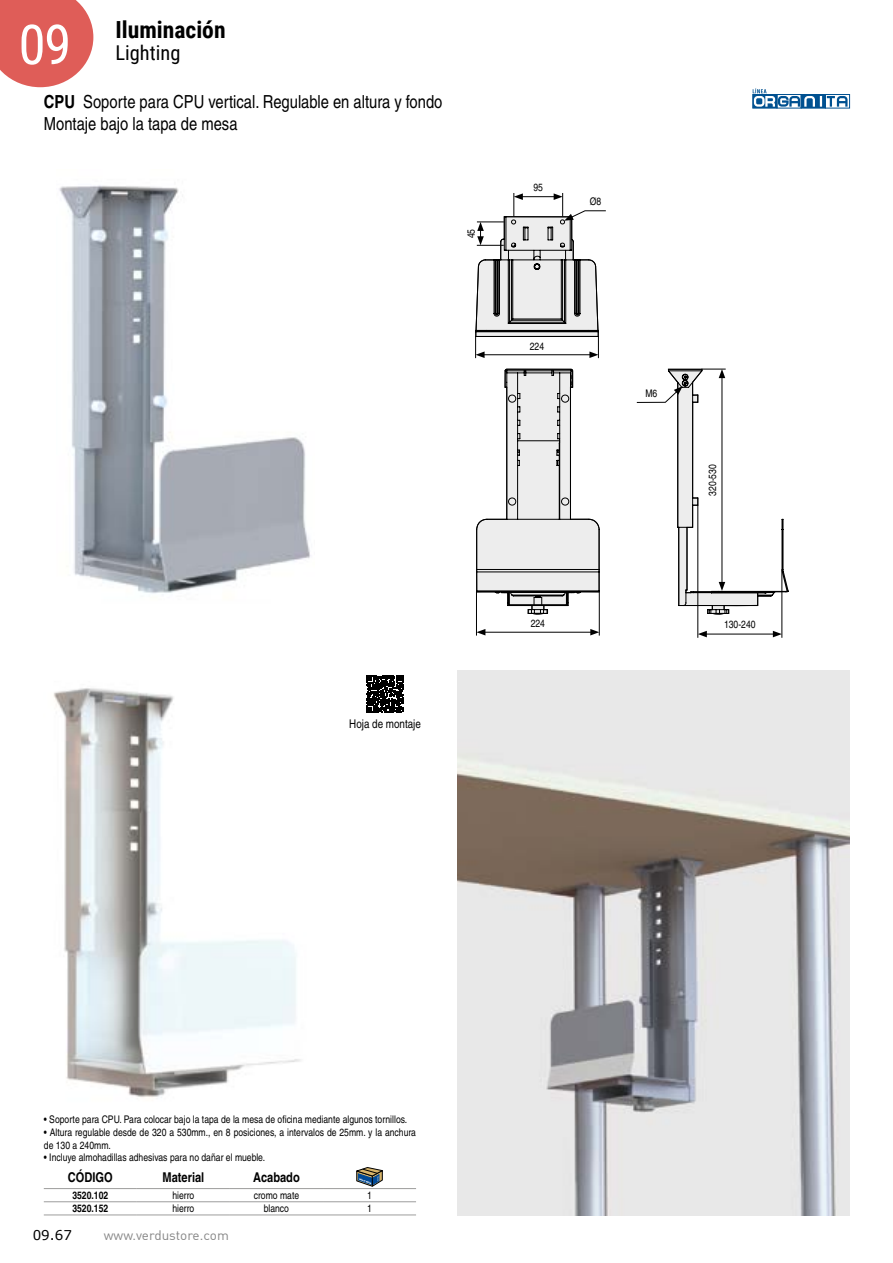
<style>
.page{position:relative;width:893px;height:1263px;background:#fff}
.page>*{position:absolute;margin:0;border:0;box-sizing:border-box;transform-origin:0 0}
.t1{font:55.2px "Roboto Condensed";color:#fff}
.t2{font:700 23.55px "Roboto Condensed";color:#000}
.t3{font:20.4px "Roboto Condensed";color:#000}
.t4{font:condensed 18px/21.6px "Helvetica";color:#000}
.t5{font:700 condensed 13.5px "Helvetica";color:#000}
.t6{font:13.5px "DIN";color:#878787}
.t7{font:13.5px "Verdana";color:#000}
.t8{font:condensed 12px "Helvetica";color:#000}
.t9{font:condensed 10.5px/12.6px "Helvetica";color:#000}
.t10{font:700 condensed 10.5px "Helvetica";color:#000}
.s1{font-weight:700}
</style>
<div class="page">
<svg style="left:0;top:0;width:93px;height:87px;background:#e26f6b"></svg>
<svg style="left:752px;top:94px;width:25px;height:14px"></svg>
<div style="left:801px;top:94px;width:25px;height:14px;background:#005191"></div>
<div style="left:825px;top:94px;width:25px;height:14px;border:1px solid #005191"></div>
<svg style="left:753px;top:88px;width:94px;height:19px"></svg>
<hr style="left:44px;top:1188px;width:93px;height:1px;background:#9d9d9c">
<hr style="left:137px;top:1188px;width:93px;height:1px;background:#9d9d9c">
<hr style="left:230px;top:1188px;width:93px;height:1px;background:#9d9d9c">
<hr style="left:323px;top:1188px;width:93px;height:1px;background:#9d9d9c">
<hr style="left:44px;top:1201px;width:93px;height:1px;background:#9d9d9c">
<hr style="left:137px;top:1201px;width:93px;height:1px;background:#9d9d9c">
<hr style="left:230px;top:1201px;width:93px;height:1px;background:#9d9d9c">
<hr style="left:323px;top:1201px;width:93px;height:1px;background:#9d9d9c">
<hr style="left:44px;top:1214px;width:93px;height:1px;background:#9d9d9c">
<hr style="left:137px;top:1214px;width:93px;height:1px;background:#9d9d9c">
<hr style="left:230px;top:1214px;width:93px;height:1px;background:#9d9d9c">
<hr style="left:323px;top:1214px;width:93px;height:1px;background:#9d9d9c">
<svg style="left:357px;top:1167px;width:25px;height:19px"></svg>
<img style="left:59px;top:185px;width:252px;height:409px">
<svg style="left:366px;top:675px;width:38px;height:38px"></svg>
<img style="left:53px;top:688px;width:248px;height:410px">
<img style="left:457px;top:671px;width:393px;height:544px">
<svg style="left:636px;top:368px;width:153px;height:247px"></svg>
<hr style="left:698px;top:505px;width:1px;height:133px;background:#000">
<hr style="left:782px;top:570px;width:1px;height:68px;background:#000">
<hr style="left:704px;top:634px;width:71px;height:1px;background:#000">
<svg style="left:698px;top:631px;width:9px;height:6px"></svg>
<svg style="left:773px;top:631px;width:9px;height:6px"></svg>
<svg style="left:475px;top:193px;width:131px;height:165px"></svg>
<svg style="left:476px;top:368px;width:124px;height:247px"></svg>
<hr style="left:476px;top:591px;width:1px;height:45px;background:#000">
<hr style="left:599px;top:591px;width:1px;height:45px;background:#000">
<hr style="left:483px;top:632px;width:110px;height:1px;background:#000">
<svg style="left:477px;top:629px;width:8px;height:6px"></svg>
<svg style="left:590px;top:629px;width:9px;height:6px"></svg>
<h2 class="t2" style="left:115px;top:13px;width:112px">Iluminación</h2>
<h1 class="t1" style="left:18px;top:6px;width:54px">09</h1>
<h3 class="t3" style="left:115px;top:39px;width:66px">Lighting</h3>
<h3 class="t4" style="left:44px;top:91px;width:400px"><span class="s1">CPU</span> Soporte para CPU vertical. Regulable en altura y fondo<br>Montaje bajo la tapa de mesa</h3>
<p class="t9" style="left:465px;top:238px;width:11px;rotate:-90deg">45</p>
<p class="t8" style="left:349px;top:717px;width:73px">Hoja de montaje</p>
<p class="t9" style="left:533px;top:181px;width:11px">95</p>
<p class="t9" style="left:590px;top:195px;width:13px">Ø8</p>
<p class="t9" style="left:530px;top:339px;width:16px">224</p>
<p class="t9" style="left:531px;top:617px;width:16px">224</p>
<p class="t9" style="left:645px;top:387px;width:13px">M6</p>
<p class="t9" style="left:706px;top:496px;width:33px;rotate:-90deg">320-530</p>
<p class="t9" style="left:724px;top:618px;width:33px">130-240</p>
<p class="t9" style="left:44px;top:1113px;width:365px">• Soporte para CPU. Para colocar bajo la tapa de la mesa de oficina mediante algunos tornillos.</p>
<p class="t9" style="left:44px;top:1126px;width:374px">• Altura regulable desde de 320 a 530mm., en 8 posiciones, a intervalos de 25mm. y la anchura de 130 a 240mm.</p>
<p class="t9" style="left:44px;top:1151px;width:223px">• Incluye almohadillas adhesivas para no dañar el mueble.</p>
<p class="t5" style="left:68px;top:1169px;width:46px">CÓDIGO</p>
<p class="t5" style="left:162px;top:1169px;width:43px">Material</p>
<p class="t5" style="left:253px;top:1169px;width:48px">Acabado</p>
<p class="t10" style="left:72px;top:1189px;width:37px">3520.102</p>
<p class="t9" style="left:172px;top:1189px;width:24px">hierro</p>
<p class="t9" style="left:254px;top:1189px;width:47px">cromo mate</p>
<p class="t9" style="left:367px;top:1189px;width:6px">1</p>
<p class="t10" style="left:72px;top:1202px;width:37px">3520.152</p>
<p class="t9" style="left:172px;top:1202px;width:24px">hierro</p>
<p class="t9" style="left:264px;top:1202px;width:27px">blanco</p>
<p class="t9" style="left:367px;top:1202px;width:6px">1</p>
<p class="t7" style="left:33px;top:1226px;width:41px">09.67</p>
<p class="t6" style="left:104px;top:1226px;width:127px">www.verdustore.com</p>
</div>
